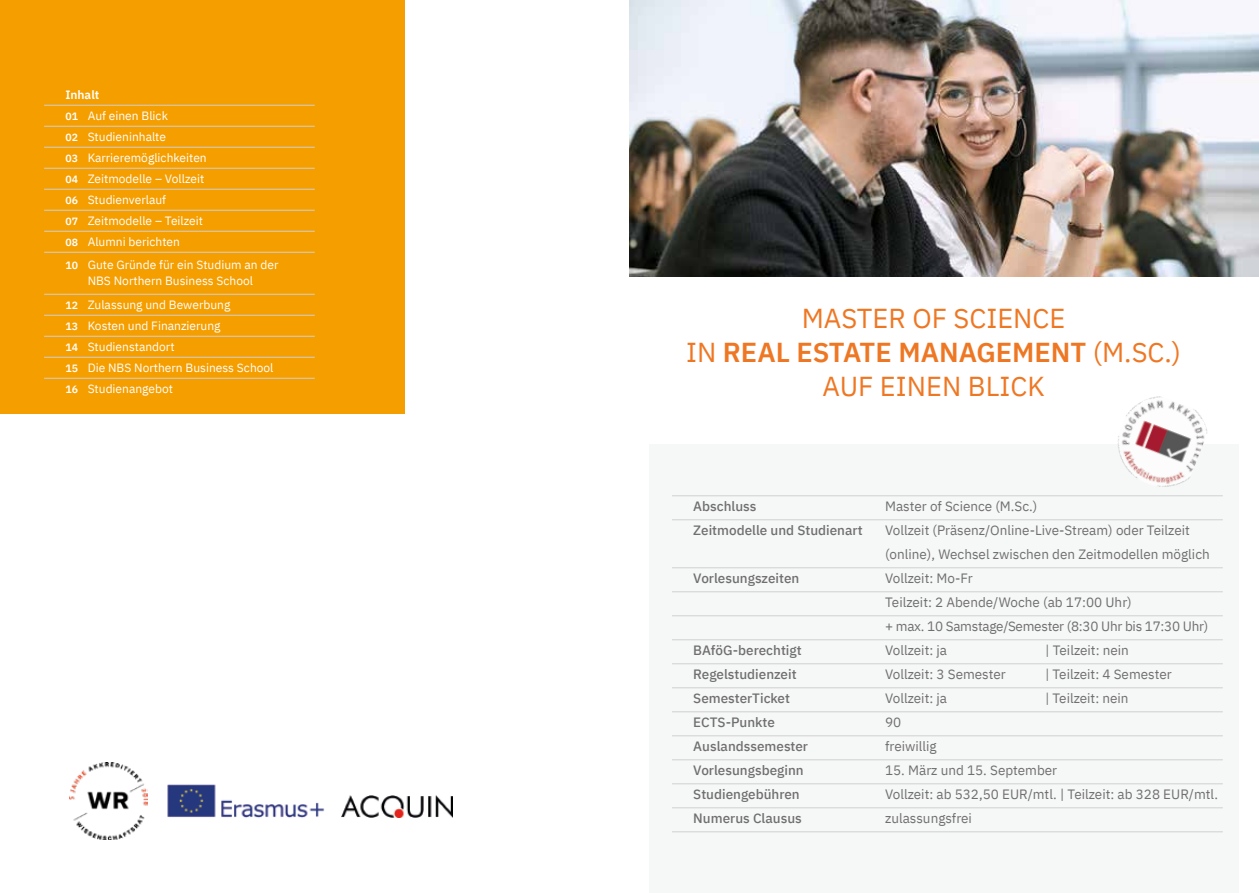
<style>
.page{position:relative;width:1259px;height:893px;background:#fff}
.page>*{position:absolute;margin:0;border:0;box-sizing:border-box;transform-origin:0 0}
.t1{font:27.3px/34.2px "IBM Plex Sans";color:#ee7723;text-align:center}
.t2{font:13.5px/24px "IBM Plex Sans";color:#706f6f}
.t3{font:500 13.5px "IBM Plex Sans";color:#706f6f}
.t4{font:13.5px/24px "IBM Plex Sans";letter-spacing:-.02em;color:#706f6f}
.t5{font:12px/21px "IBM Plex Sans";color:#fff}
.s1{font-weight:600}
.s2{font-weight:600;font-size:10.5px}
.s3{font-family:"IBM Plex Sans Cond"}
</style>
<div class="page">
<div style="left:0;top:0;width:404px;height:414px;background:#f59e00"></div>
<hr style="left:44px;top:105px;width:271px;height:1px;background:#d0d0d0">
<hr style="left:44px;top:126px;width:271px;height:1px;background:#d0d0d0">
<hr style="left:44px;top:147px;width:271px;height:1px;background:#d0d0d0">
<hr style="left:44px;top:168px;width:271px;height:1px;background:#d0d0d0">
<hr style="left:44px;top:189px;width:271px;height:1px;background:#d0d0d0">
<hr style="left:44px;top:210px;width:271px;height:1px;background:#d0d0d0">
<hr style="left:44px;top:231px;width:271px;height:1px;background:#d0d0d0">
<hr style="left:44px;top:252px;width:271px;height:1px;background:#d0d0d0">
<hr style="left:44px;top:294px;width:271px;height:1px;background:#d0d0d0">
<hr style="left:44px;top:315px;width:271px;height:1px;background:#d0d0d0">
<hr style="left:44px;top:336px;width:271px;height:1px;background:#d0d0d0">
<hr style="left:44px;top:357px;width:271px;height:1px;background:#d0d0d0">
<hr style="left:44px;top:378px;width:271px;height:1px;background:#d0d0d0">
<img style="left:168px;top:784px;width:157px;height:34px">
<img style="left:341px;top:795px;width:111px;height:23px">
<img style="left:69px;top:762px;width:78px;height:78px">
<div style="left:649px;top:445px;width:589px;height:448px;background:#f6f7f7"></div>
<img style="left:1105px;top:396px;width:108px;height:101px">
<hr style="left:672px;top:495px;width:550px;height:1px;background:#d0d0d0">
<hr style="left:672px;top:519px;width:550px;height:1px;background:#d0d0d0">
<hr style="left:672px;top:567px;width:550px;height:1px;background:#d0d0d0">
<hr style="left:672px;top:591px;width:550px;height:1px;background:#d0d0d0">
<hr style="left:672px;top:615px;width:550px;height:1px;background:#d0d0d0">
<hr style="left:672px;top:639px;width:550px;height:1px;background:#d0d0d0">
<hr style="left:672px;top:663px;width:550px;height:1px;background:#d0d0d0">
<hr style="left:672px;top:687px;width:550px;height:1px;background:#d0d0d0">
<hr style="left:672px;top:711px;width:550px;height:1px;background:#d0d0d0">
<hr style="left:672px;top:735px;width:550px;height:1px;background:#d0d0d0">
<hr style="left:672px;top:759px;width:550px;height:1px;background:#d0d0d0">
<hr style="left:672px;top:783px;width:550px;height:1px;background:#d0d0d0">
<hr style="left:672px;top:807px;width:550px;height:1px;background:#d0d0d0">
<hr style="left:672px;top:831px;width:550px;height:1px;background:#d0d0d0">
<img style="left:629px;top:0;width:630px;height:276px">
<p class="t5" style="left:65px;top:83px;width:143px"><span class="s1">Inhalt<br></span><span class="s2">01</span> Auf einen Blick<br><span class="s2">02</span> Studieninhalte<br><span class="s2">03</span> Karrieremöglichkeiten<br><span class="s2">04</span> Zeitmodelle – Vollzeit<br><span class="s2">06</span> Studienverlauf<br><span class="s2">07</span> Zeitmodelle – Teilzeit<br><span class="s2">08</span> Alumni berichten</p>
<p class="t5" style="left:65px;top:255px;width:214px;line-height:16.5px;text-align:center"><span class="s2">10</span> Gute Gründe für ein Studium an der<br>NBS Northern Business School</p>
<p class="t5" style="left:65px;top:293px;width:210px"><span class="s2">12</span> Zulassung und Bewerbung<br><span class="s2">13</span> Kosten und Finanzierung<br><span class="s2">14</span> Studienstandort<br><span class="s2">15</span> Die NBS Northern Business School<br><span class="s2">16</span> Studienangebot</p>
<h1 class="t1" style="left:686px;top:299px;width:496px">MASTER OF SCIENCE<br>IN <span class="s1">REAL ESTATE MANAGEMENT</span> (M.SC.)<br>AUF EINEN BLICK</h1>
<p class="t3" style="left:693px;top:496px;width:65px">Abschluss</p>
<p class="t2" style="left:885px;top:493px;width:154px">Master of Science (M.Sc.)</p>
<p class="t3" style="left:693px;top:520px;width:171px">Zeitmodelle und Studienart</p>
<p class="t2" style="left:885px;top:517px;width:326px">Vollzeit (Präsenz/Online-Live-Stream) oder Teilzeit (online), Wechsel zwischen den Zeitmodellen möglich</p>
<p class="t3" style="left:693px;top:568px;width:108px">Vorlesungszeiten</p>
<p class="t4" style="left:885px;top:565px;width:325px">Vollzeit: Mo-Fr<br>Teilzeit: 2 Abende/Woche (ab 17:00 Uhr)<br>+ max. 10 Samstage/Semester (8:30 Uhr bis 17:30 Uhr)</p>
<p class="t3" style="left:693px;top:640px;width:110px">BAföG-berechtigt</p>
<p class="t2" style="left:885px;top:637px;width:64px">Vollzeit: ja</p>
<p class="t2" style="left:1045px;top:637px;width:85px"><span class="s3">|</span> Teilzeit: nein</p>
<p class="t3" style="left:693px;top:664px;width:105px">Regelstudienzeit</p>
<p class="t2" style="left:885px;top:661px;width:122px">Vollzeit: 3 Semester</p>
<p class="t2" style="left:1045px;top:661px;width:128px"><span class="s3">|</span> Teilzeit: 4 Semester</p>
<p class="t3" style="left:693px;top:688px;width:98px">SemesterTicket</p>
<p class="t2" style="left:885px;top:685px;width:64px">Vollzeit: ja</p>
<p class="t2" style="left:1045px;top:685px;width:84px"><span class="s3">|</span> Teilzeit: nein</p>
<p class="t3" style="left:693px;top:712px;width:83px">ECTS-Punkte</p>
<p class="t2" style="left:885px;top:709px;width:18px">90</p>
<p class="t3" style="left:693px;top:736px;width:116px">Auslandssemester</p>
<p class="t2" style="left:885px;top:733px;width:53px">freiwillig</p>
<p class="t3" style="left:693px;top:760px;width:112px">Vorlesungsbeginn</p>
<p class="t2" style="left:885px;top:757px;width:174px">15. März und 15. September</p>
<p class="t3" style="left:693px;top:784px;width:108px">Studiengebühren</p>
<p class="t2" style="left:885px;top:781px;width:334px">Vollzeit: ab 532,50 EUR/mtl. | Teilzeit: ab 328 EUR/mtl.</p>
<p class="t3" style="left:693px;top:808px;width:110px">Numerus Clausus</p>
<p class="t2" style="left:885px;top:805px;width:88px">zulassungsfrei</p>
</div>
